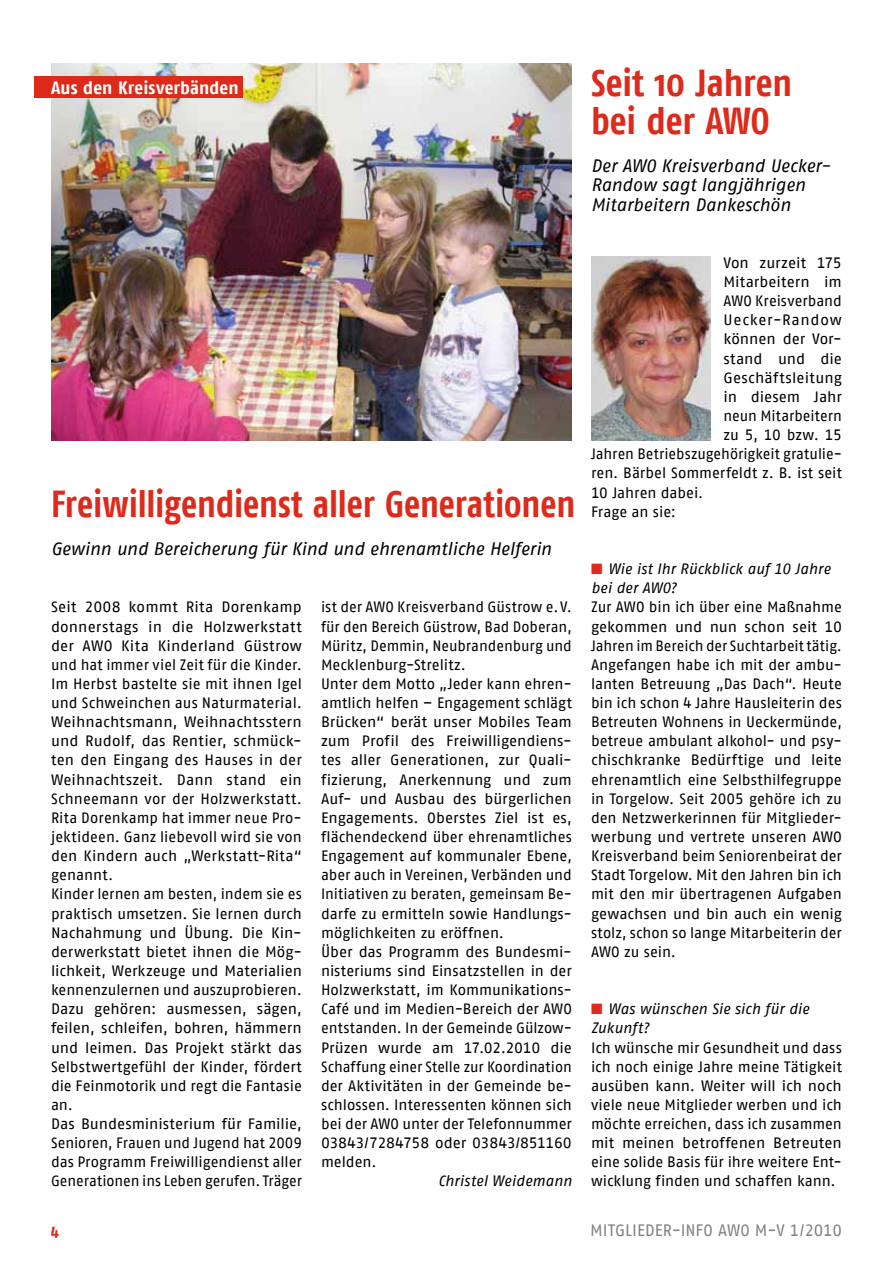
<style>
.page{position:relative;width:893px;height:1263px;background:#fff}
.page>*{position:absolute;margin:0;border:0;box-sizing:border-box;transform-origin:0 0}
.t1{font:700 37.5px "AWO Fago Cond";letter-spacing:-.005em;color:#dd2a1b;scale:.96 1}
.t2{font:700 37.5px/38.2px "AWO Fago Cond";letter-spacing:-.005em;color:#dd2a1b}
.t3{font:italic 18px/19.2px "AWO Fago Office";letter-spacing:-.005em;color:#000}
.t4{font:700 17.85px "AWO Fago Cond";letter-spacing:.005em;color:#fff;scale:1.09 1}
.t5{font:16.5px "AWO Fago Office";letter-spacing:-.005em;color:#818281}
.t6{font:700 16.5px "AWO Fago Cond";color:#dd2a1b}
.t7{font:15px/19.2px "AWO Fago Office";color:#000}
.t8{font:italic 15px/19.2px "AWO Fago Office";color:#000}
.t9{font:15px "AWO Fago Office";letter-spacing:.05em;color:#000}
.s1{color:#dd2a1b}
</style>
<div class="page">
<img style="left:51px;top:63px;width:521px;height:377px">
<div style="left:34px;top:77px;width:209px;height:21px;background:#dd2a1b"></div>
<img style="left:591px;top:256px;width:120px;height:184px">
<p class="t4" style="left:51px;top:77px;width:174px">Aus den Kreisverbänden</p>
<h1 class="t2" style="left:591px;top:63px;width:202px">Seit 10 Jahren bei der AWO</h1>
<p class="t3" style="left:591px;top:156px;width:241px">Der AWO Kreisverband Uecker-<br>Randow sagt langjährigen<br>Mitarbeitern Dankeschön</p>
<h1 class="t1" style="left:51px;top:482px;width:547px">Freiwilligendienst aller Generationen</h1>
<p class="t3" style="left:51px;top:539px;width:502px">Gewinn und Bereicherung für Kind und ehrenamtliche Helferin</p>
<p class="t7" style="left:51px;top:597px;width:252px">Seit 2008 kommt Rita Dorenkamp donnerstags in die Holzwerkstatt der AWO Kita Kinderland Güstrow und hat immer viel Zeit für die Kinder.<br>Im Herbst bastelte sie mit ihnen Igel und Schweinchen aus Naturmaterial.<br>Weihnachtsmann, Weihnachtsstern und Rudolf, das Rentier, schmück&shy;ten den Eingang des Hauses in der Weihnachtszeit. Dann stand ein Schneemann vor der Holzwerkstatt.<br>Rita Dorenkamp hat immer neue Pro&shy;jektideen. Ganz liebevoll wird sie von den Kindern auch „Werkstatt-Rita“ genannt.<br>Kinder lernen am besten, indem sie es praktisch umsetzen. Sie lernen durch Nachahmung und Übung. Die Kin&shy;derwerkstatt bietet ihnen die Mög&shy;lichkeit, Werkzeuge und Materialien kennenzulernen und auszuprobieren.<br>Dazu gehören: ausmessen, sägen, feilen, schleifen, bohren, hämmern und leimen. Das Projekt stärkt das Selbstwertgefühl der Kinder, fördert die Feinmotorik und regt die Fantasie an.<br>Das Bundesministerium für Familie, Senioren, Frauen und Jugend hat 2009 das Programm Freiwilligendienst aller Generationen ins Leben gerufen. Träger</p>
<p class="t7" style="left:321px;top:597px;width:252px">ist der AWO Kreisverband Güstrow e.V. für den Bereich Güstrow, Bad Doberan, Müritz, Demmin, Neubrandenburg und Mecklenburg-Strelitz.<br>Unter dem Motto „Jeder kann ehren&shy;amtlich helfen – Engagement schlägt Brücken“ berät unser Mobiles Team zum Profil des Freiwilligendiens&shy;tes aller Generationen, zur Quali&shy;fizierung, Anerkennung und zum Auf- und Ausbau des bürgerlichen Engagements. Oberstes Ziel ist es, flächendeckend über ehrenamtliches Engagement auf kommunaler Ebene, aber auch in Vereinen, Verbänden und Initiativen zu beraten, gemeinsam Be&shy;darfe zu ermitteln sowie Handlungs&shy;möglichkeiten zu eröffnen.<br>Über das Programm des Bundesmi&shy;nisteriums sind Einsatzstellen in der Holzwerkstatt, im Kommunikations-Café und im Medien-Bereich der AWO entstanden. In der Gemeinde Gülzow-Prüzen wurde am 17.02.2010 die Schaffung einer Stelle zur Koordination der Aktivitäten in der Gemeinde be&shy;schlossen. Interessenten können sich bei der AWO unter der Telefonnummer 03843/7284758 oder 03843/851160 melden.</p>
<p class="t8" style="left:438px;top:1171px;width:135px">Christel Weidemann</p>
<p class="t7" style="left:723px;top:253px;width:120px">Von zurzeit 175</p>
<p class="t7" style="left:723px;top:272px;width:120px">Mitarbeitern im</p>
<p class="t7" style="left:723px;top:291px;width:120px">AWO Kreisverband</p>
<p class="t9" style="left:723px;top:312px;width:120px">Uecker-Randow</p>
<p class="t7" style="left:723px;top:329px;width:120px">können der Vor-</p>
<p class="t7" style="left:723px;top:349px;width:120px">stand und die</p>
<p class="t7" style="left:723px;top:368px;width:120px">Geschäftsleitung</p>
<p class="t7" style="left:723px;top:387px;width:120px">in diesem Jahr</p>
<p class="t7" style="left:723px;top:406px;width:120px">neun Mitarbeitern</p>
<p class="t7" style="left:723px;top:425px;width:120px">zu 5, 10 bzw. 15</p>
<p class="t7" style="left:591px;top:444px;width:252px">Jahren Betriebszugehörigkeit gratulie-</p>
<p class="t7" style="left:591px;top:463px;width:252px">ren. Bärbel Sommerfeldt z. B. ist seit</p>
<p class="t7" style="left:591px;top:483px;width:114px">10 Jahren dabei.</p>
<p class="t7" style="left:591px;top:502px;width:86px">Frage an sie:</p>
<p class="t8" style="left:591px;top:559px;width:241px"><span class="s1">■</span> Wie ist Ihr Rückblick auf 10 Jahre bei der AWO?</p>
<p class="t7" style="left:591px;top:597px;width:252px;text-align:justify">Zur AWO bin ich über eine Maßnahme gekommen und nun schon seit 10<br>Jahren im Bereich der Suchtarbeit tätig.<br>Angefangen habe ich mit der ambu&shy;lanten Betreuung „Das Dach“. Heute bin ich schon 4 Jahre Hausleiterin des Betreuten Wohnens in Ueckermünde, betreue ambulant alkohol- und psy&shy;chischkranke Bedürftige und leite ehrenamtlich eine Selbsthilfegruppe in Torgelow. Seit 2005 gehöre ich zu den Netzwerkerinnen für Mitglieder&shy;werbung und vertrete unseren AWO Kreisverband beim Seniorenbeirat der Stadt Torgelow. Mit den Jahren bin ich mit den mir übertragenen Aufgaben gewachsen und bin auch ein wenig stolz, schon so lange Mitarbeiterin der AWO zu sein.</p>
<p class="t8" style="left:591px;top:999px;width:220px"><span class="s1">■</span> Was wünschen Sie sich für die<br>Zukunft?</p>
<p class="t7" style="left:591px;top:1037px;width:252px;text-align:justify">Ich wünsche mir Gesundheit und dass ich noch einige Jahre meine Tätigkeit ausüben kann. Weiter will ich noch viele neue Mitglieder werben und ich möchte erreichen, dass ich zusammen mit meinen betroffenen Betreuten eine solide Basis für ihre weitere Ent&shy;wicklung finden und schaffen kann.</p>
<p class="t6" style="left:51px;top:1221px;width:9px">4</p>
<p class="t5" style="left:590px;top:1221px;width:253px">MITGLIEDER-INFO AWO M-V 1/2010</p>
</div>
